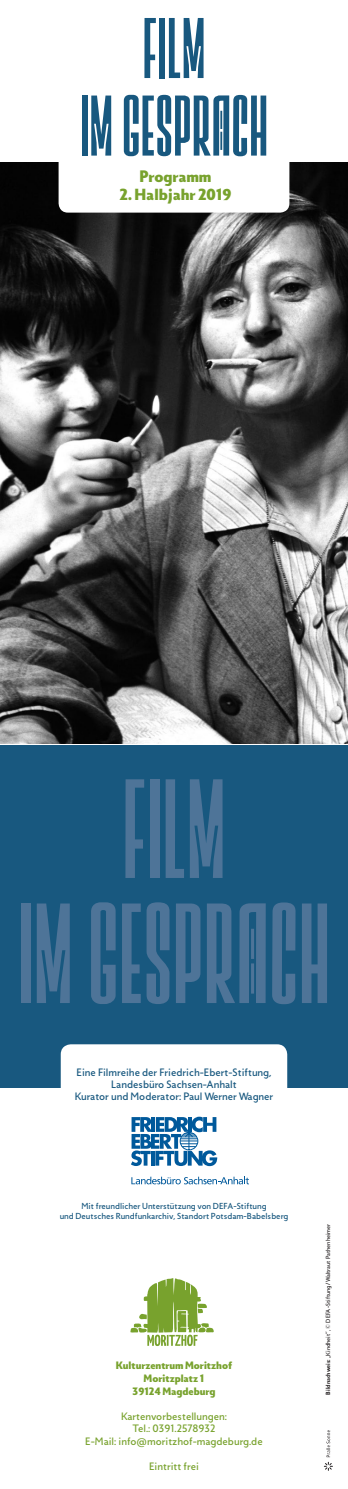
<style>
.page{position:relative;width:348px;height:1489px;background:#fff}
.page>*{position:absolute;margin:0;border:0;box-sizing:border-box;transform-origin:0 0}
.t1{font:145px "Lichtspiele Display";color:#4e7498}
.t2{font:143.75px "Lichtspiele Display";color:#4e7498}
.t3{font:87.5px/77.5px "Lichtspiele Display";color:#18587f;text-align:center}
.t4{font:900 15px "Zigfrid";color:#78a22d}
.t5{font:10px/12px "Zigfrid";color:#18587f;text-align:center}
.t6{font:10px/12.5px "Zigfrid";color:#78a22d;text-align:center}
.t7{font:900 10px/12.5px "Zigfrid";color:#78a22d;text-align:center}
.t8{font:8.12px/9.8px "Zigfrid";color:#18587f;text-align:center}
.t9{font:5.62px "Zigfrid";color:#231f20}
.s1{font-weight:500}
</style>
<div class="page">
<img style="left:0;top:162px;width:347px;height:582px">
<div style="left:0;top:744px;width:347px;height:343px;background:#18587f"></div>
<svg style="left:324px;top:1430px;width:8px;height:40px"></svg>
<div style="left:58px;top:142px;width:231px;height:70px;background:#fff;border-radius:9px"></div>
<div style="left:61px;top:1044px;width:226px;height:65px;background:#fff;border-radius:10px"></div>
<svg style="left:130px;top:1278px;width:84px;height:67px"></svg>
<svg style="left:131px;top:1116px;width:86px;height:50px"></svg>
<svg style="left:131px;top:1176px;width:117px;height:8px"></svg>
<hr style="left:0;top:744px;width:347px;height:1px;background:#fff">
<h3 class="t3" style="left:80px;top:12px;width:189px">FILM<br>IM GESPRÄCH</h3>
<h3 class="t4" style="left:139px;top:166px;width:73px">Programm</h3>
<h3 class="t4" style="left:119px;top:184px;width:114px">2. Halbjahr 2019</h3>
<h2 class="t2" style="left:122px;top:762px;width:105px">FILM</h2>
<h1 class="t1" style="left:18px;top:886px;width:313px">IM GESPRÄCH</h1>
<p class="t5" style="left:75px;top:1065px;width:200px">Eine Filmreihe der Friedrich-Ebert-Stiftung,<br>Landesbüro Sachsen-Anhalt<br>Kurator und Moderator: Paul Werner Wagner</p>
<p class="t8" style="left:60px;top:1200px;width:230px">Mit freundlicher Unterstützung von DEFA-Stiftung<br>und Deutsches Rundfunkarchiv, Standort Potsdam-Babelsberg</p>
<p class="t7" style="left:115px;top:1359px;width:118px">Kulturzentrum Moritzhof<br>Moritzplatz 1<br>39124 Magdeburg</p>
<p class="t6" style="left:85px;top:1409px;width:179px">Kartenvorbestellungen:<br>Tel.: 0391.2578932<br>E-Mail: info@moritzhof-magdeburg.de</p>
<p class="t6" style="left:149px;top:1459px;width:51px">Eintritt frei</p>
<p class="t9" style="left:324px;top:1394px;width:172px;rotate:-90deg"><span class="s1">Bildnachweis:</span> „Kindheit“, © DEFA-Stiftung/Waltraut Pathenheimer</p>
</div>
